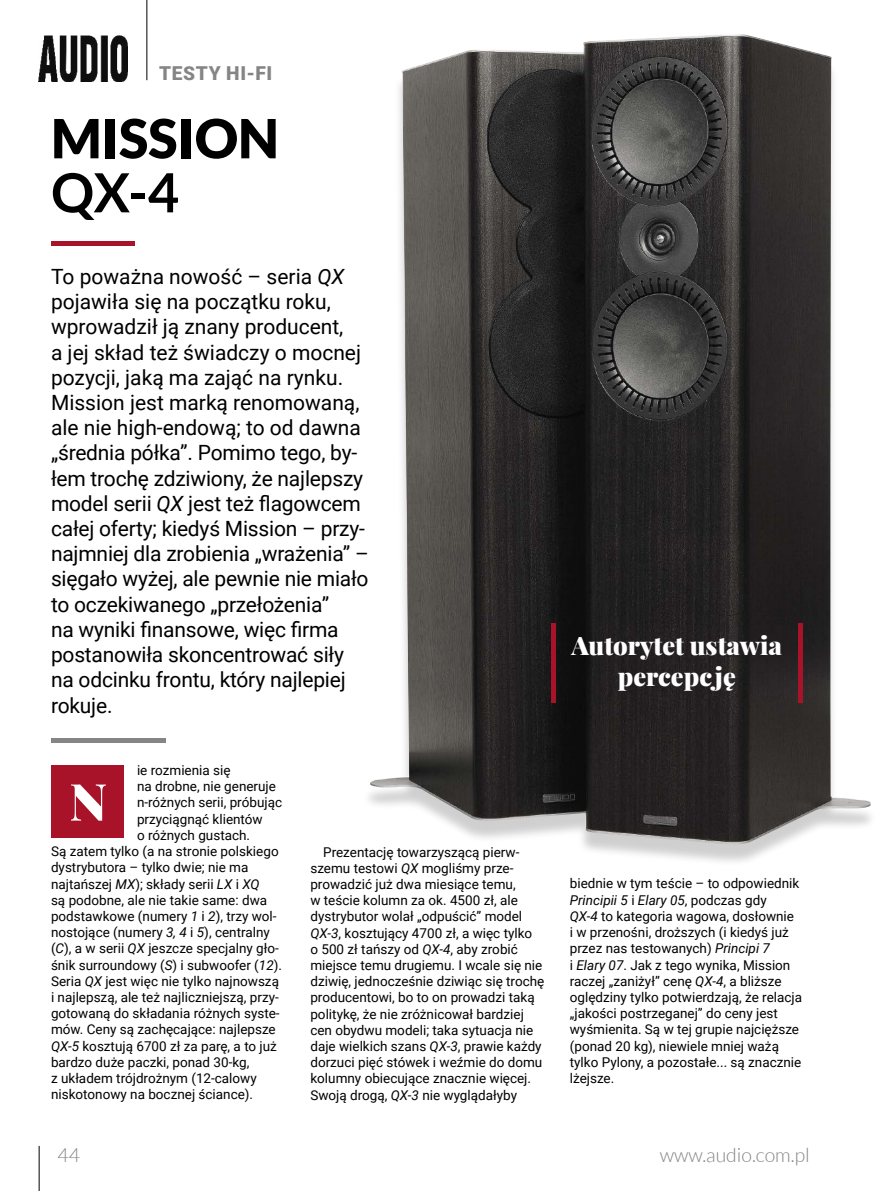
<style>
.page{position:relative;width:893px;height:1191px;background:#fff}
.page>*{position:absolute;margin:0;border:0;box-sizing:border-box;transform-origin:0 0}
.t1{font:900 54px "Lato";color:#000}
.t2{font:700 54px "Lato";color:#000}
.t3{font:900 51.15px "Playfair Display";color:#fff}
.t4{font:900 25.5px/31.5px "Playfair Display";color:#fff;text-align:center}
.t5{font:21px/25.2px "Roboto";letter-spacing:-.01em;color:#000}
.t6{font:300 19.5px "Lato";color:#858585}
.t7{font:900 19.2px "Roboto";letter-spacing:.035em;color:#858585}
.t8{font:13.5px/16.2px "Roboto";color:#000}
.s1{font-style:italic}
</style>
<div class="page">
<hr style="left:39px;top:1145px;width:1px;height:46px;background:#000">
<hr style="left:147px;top:0;width:1px;height:80px;background:#000">
<img style="left:39px;top:35px;width:89px;height:46px">
<hr style="left:51px;top:241px;width:84px;height:4px;background:#a9132a">
<hr style="left:51px;top:738px;width:114px;height:4px;background:#858585">
<div style="left:51px;top:765px;width:73px;height:72px;background:#a9132a"></div>
<div style="left:362px;top:41px;width:516px;height:826px;background:#000;opacity:.19"></div>
<img style="left:370px;top:34px;width:501px;height:810px">
<hr style="left:551px;top:623px;width:4px;height:79px;background:#a9132a">
<div style="left:798px;top:623px;width:5px;height:79px;background:#a9132a"></div>
<h3 class="t7" style="left:159px;top:60px;width:115px">TESTY HI-FI</h3>
<h1 class="t1" style="left:51px;top:107px;width:229px">MISSION</h1>
<h1 class="t2" style="left:51px;top:162px;width:129px">QX-4</h1>
<p class="t5" style="left:51px;top:263px;width:319px">To poważna nowość – seria <span class="s1">QX </span>pojawiła się na początku roku, wprowadził ją znany producent,<br>a jej skład też świadczy o mocnej pozycji, jaką ma zająć na rynku.<br>Mission jest marką renomowaną, ale nie high-endową; to od dawna „średnia półka”. Pomimo tego, by&shy;łem trochę zdziwiony, że najlepszy model serii <span class="s1">QX</span> jest też flagowcem całej oferty; kiedyś Mission – przy&shy;najmniej dla zrobienia „wrażenia” – sięgało wyżej, ale pewnie nie miało to oczekiwanego „przełożenia”<br>na wyniki finansowe, więc firma postanowiła skoncentrować siły na odcinku frontu, który najlepiej rokuje.</p>
<p class="t8" style="left:137px;top:761px;width:95px">ie rozmienia się</p>
<p class="t8" style="left:137px;top:778px;width:141px">na drobne, nie generuje</p>
<p class="t8" style="left:137px;top:794px;width:147px">n-różnych serii, próbując</p>
<p class="t8" style="left:137px;top:810px;width:127px">przyciągnąć klientów</p>
<p class="t8" style="left:137px;top:826px;width:115px">o różnych gustach.</p>
<p class="t8" style="left:51px;top:842px;width:229px">Są zatem tylko (a na stronie polskiego</p>
<p class="t8" style="left:51px;top:859px;width:199px">dystrybutora – tylko dwie; nie ma</p>
<p class="t8" style="left:51px;top:875px;width:210px">najtańszej <span class="s1">MX</span>); składy serii <span class="s1">LX</span> i <span class="s1">XQ</span></p>
<p class="t8" style="left:51px;top:891px;width:218px">są podobne, ale nie takie same: dwa</p>
<p class="t8" style="left:51px;top:907px;width:227px">podstawkowe (numery <span class="s1">1</span> i <span class="s1">2</span>), trzy wol-</p>
<p class="t8" style="left:51px;top:923px;width:220px">nostojące (numery <span class="s1">3, 4</span> i <span class="s1">5</span>), centralny</p>
<p class="t8" style="left:51px;top:940px;width:229px">(<span class="s1">C</span>), a w serii <span class="s1">QX</span> jeszcze specjalny gło-</p>
<p class="t8" style="left:51px;top:956px;width:232px">śnik surroundowy (<span class="s1">S</span>) i subwoofer (<span class="s1">12</span>).</p>
<p class="t8" style="left:51px;top:972px;width:230px">Seria <span class="s1">QX</span> jest więc nie tylko najnowszą</p>
<p class="t8" style="left:51px;top:988px;width:229px">i najlepszą, ale też najliczniejszą, przy-</p>
<p class="t8" style="left:51px;top:1004px;width:230px">gotowaną do składania różnych syste-</p>
<p class="t8" style="left:51px;top:1021px;width:226px">mów. Ceny są zachęcające: najlepsze</p>
<p class="t8" style="left:51px;top:1037px;width:227px"><span class="s1">QX-5</span> kosztują 6700 zł za parę, a to już</p>
<p class="t8" style="left:51px;top:1053px;width:200px">bardzo duże paczki, ponad 30-kg,</p>
<p class="t8" style="left:51px;top:1069px;width:207px">z układem trójdrożnym (12-calowy</p>
<p class="t8" style="left:51px;top:1085px;width:204px">niskotonowy na bocznej ściance).</p>
<h2 class="t3" style="left:70px;top:768px;width:39px">N</h2>
<p class="t8" style="left:310px;top:843px;width:235px;text-indent:13px">Prezentację towarzyszącą pierw&shy;szemu testowi <span class="s1">QX</span> mogliśmy prze&shy;prowadzić już dwa miesiące temu,<br>w teście kolumn za ok. 4500 zł, ale dystrybutor wolał „odpuścić” model <span class="s1">QX-3</span>, kosztujący 4700 zł, a więc tylko<br>o 500 zł tańszy od <span class="s1">QX-4</span>, aby zrobić miejsce temu drugiemu. I wcale się nie dziwię, jednocześnie dziwiąc się trochę producentowi, bo to on prowadzi taką politykę, że nie zróżnicował bardziej cen obydwu modeli; taka sytuacja nie daje wielkich szans <span class="s1">QX-3</span>, prawie każdy dorzuci pięć stówek i weźmie do domu kolumny obiecujące znacznie więcej.<br>Swoją drogą, <span class="s1">QX-3</span> nie wyglądałyby</p>
<h3 class="t4" style="left:572px;top:629px;width:212px">Autorytet ustawia percepcję</h3>
<p class="t8" style="left:570px;top:875px;width:234px">biednie w tym teście – to odpowiednik <span class="s1">Principii 5</span> i <span class="s1">Elary 05</span>, podczas gdy<br><span class="s1">QX-4</span> to kategoria wagowa, dosłownie<br>i w przenośni, droższych (i kiedyś już przez nas testowanych) <span class="s1">Principi 7<br></span>i <span class="s1">Elary 07</span>. Jak z tego wynika, Mission raczej „zaniżył” cenę <span class="s1">QX-4</span>, a bliższe oględziny tylko potwierdzają, że relacja „jakości postrzeganej” do ceny jest wyśmienita. Są w tej grupie najcięższe (ponad 20 kg), niewiele mniej ważą tylko Pylony, a pozostałe... są znacznie lżejsze.</p>
<h3 class="t6" style="left:57px;top:1144px;width:24px">44</h3>
<h3 class="t6" style="left:660px;top:1144px;width:151px">www.audio.com.pl</h3>
</div>
